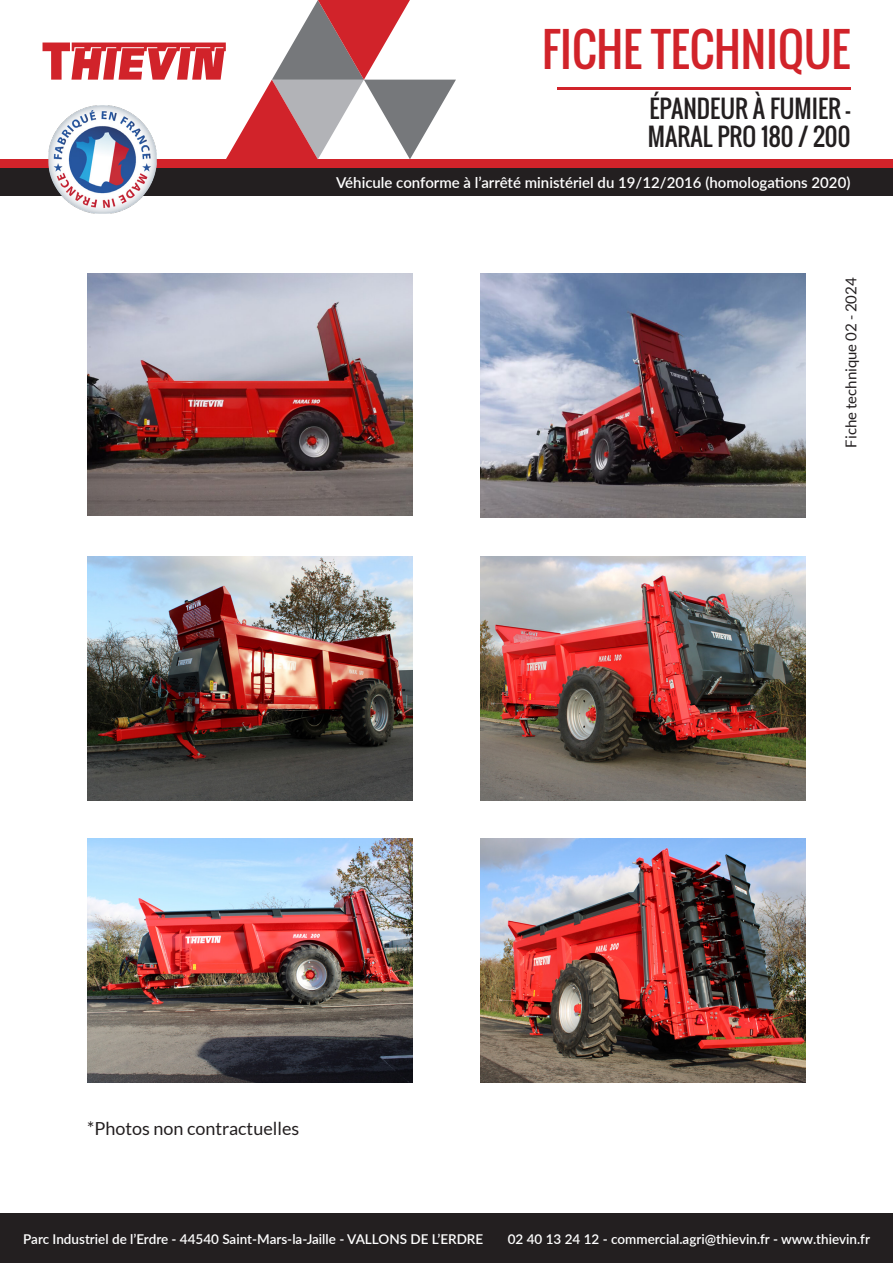
<style>
.page{position:relative;width:893px;height:1263px;background:#fff}
.page>*{position:absolute;margin:0;border:0;box-sizing:border-box;transform-origin:0 0}
.t1{font:45px "Oswald";color:#d1232a}
.t2{font:24px "Oswald";color:#231f20}
.t3{font:18px "Lato";color:#231f20}
.t4{font:600 15px "Lato";color:#fff}
.t5{font:15px "Lato";color:#231f20}
.t6{font:600 13.5px "Lato";color:#fff}
</style>
<div class="page">
<hr style="left:557px;top:88px;width:293px;height:2px;background:#d1232a">
<div style="left:0;top:159px;width:893px;height:9px;background:#d1232a"></div>
<div style="left:0;top:168px;width:893px;height:28px;background:#231f20"></div>
<svg style="left:43px;top:0;width:413px;height:159px"></svg>
<img style="left:48px;top:105px;width:109px;height:109px">
<div style="left:0;top:1213px;width:893px;height:50px;background:#231f20"></div>
<img style="left:87px;top:273px;width:326px;height:243px">
<img style="left:480px;top:273px;width:325px;height:244px">
<img style="left:87px;top:556px;width:326px;height:244px">
<img style="left:480px;top:556px;width:325px;height:244px">
<img style="left:87px;top:838px;width:326px;height:245px">
<img style="left:480px;top:838px;width:325px;height:245px">
<p class="t1" style="left:542px;top:15px;width:310px">FICHE TECHNIQUE</p>
<p class="t2" style="left:649px;top:90px;width:202px">ÉPANDEUR À FUMIER -</p>
<p class="t2" style="left:648px;top:119px;width:204px">MARAL PRO 180 / 200</p>
<p class="t4" style="left:336px;top:171px;width:516px">Véhicule conforme à l’arrêté ministériel du 19/12/2016 (homologations 2020)</p>
<p class="t3" style="left:87px;top:1118px;width:213px">*Photos non contractuelles</p>
<p class="t5" style="left:843px;top:448px;width:172px;rotate:-90deg">Fiche technique 02 - 2024</p>
<p class="t6" style="left:23px;top:1229px;width:462px">Parc Industriel de l’Erdre - 44540 Saint-Mars-la-Jaille - VALLONS DE L’ERDRE</p>
<p class="t6" style="left:508px;top:1229px;width:364px">02 40 13 24 12 - commercial.agri@thievin.fr - www.thievin.fr</p>
</div>
